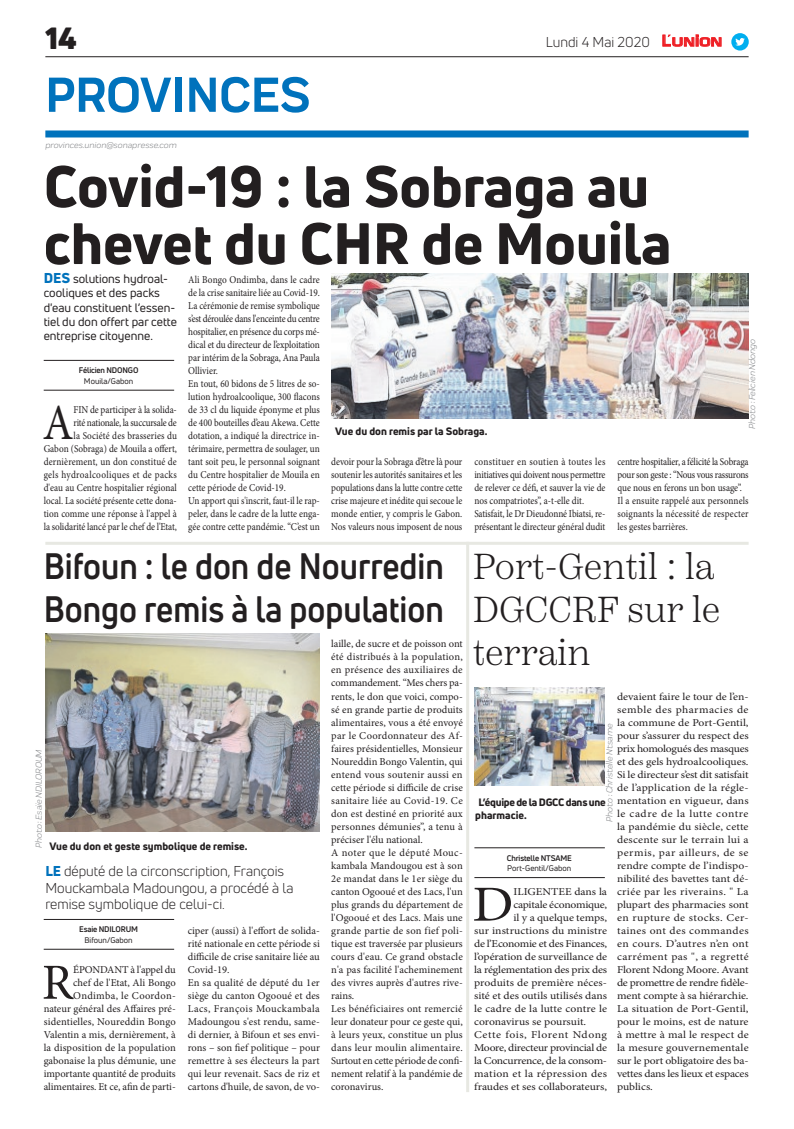
<style>
.page{position:relative;width:794px;height:1129px;background:#fff}
.page>*{position:absolute;margin:0;border:0;box-sizing:border-box;transform-origin:0 0}
.t1{font:800 57px/57px "Uni Neue";color:#231f20}
.t2{font:700 51px "Praktika";color:#0072bc}
.t3{font:50.5px "Minion Pro";color:#231f20;scale:.88 1}
.t4{font:50.5px "Minion Pro";color:#231f20}
.t5{font:50.5px "Minion Pro";color:#231f20;scale:1.11 1}
.t6{font:700 36px/43.2px "Uni Neue";color:#231f20;scale:.91 1}
.t7{font:300 36px/43.2px "Scotch Text";color:#231f20}
.t8{font:900 30px "Uni Neue";color:#231f20}
.t9{font:14px/16.8px "Uni Neue";color:#231f20}
.t10{font:12px/14.4px "Uni Neue";color:#231f20}
.t11{font:10.5px/13px "Minion Pro";color:#231f20}
.t12{font:10.5px/13px "Minion Pro";color:#231f20;scale:.88 1}
.t13{font:10.5px/13px "Minion Pro";color:#231f20;text-align:justify;scale:1.11 1}
.t14{font:10.5px "Minion Pro";letter-spacing:-.025em;color:#231f20;scale:1.11 1}
.t15{font:800 10.5px "Uni Neue";color:#231f20}
.t16{font:800 10.5px/12.6px "Uni Neue";letter-spacing:-.025em;color:#231f20}
.t17{font:10.5px "Minion Pro";letter-spacing:.025em;color:#231f20;scale:1.11 1}
.t18{font:10.5px "Minion Pro";letter-spacing:.04em;color:#231f20;scale:1.11 1}
.t19{font:10.5px "Minion Pro";letter-spacing:-.02em;color:#231f20;scale:1.11 1}
.t20{font:italic 9px "Praktika";color:#818386}
.t21{font:700 8px "Uni Neue";letter-spacing:-.02em;color:#231f20}
.t22{font:8px "Uni Neue";color:#231f20}
.s1{font-family:"Eurostile";font-weight:600;font-size:14.9px;color:#ee1d23}
.s2{font-family:"Eurostile";font-weight:600;font-size:11.4px;color:#ee1d23}
.s3{font-weight:800;font-size:14px;color:#0072bc}
.s4{font-weight:800;color:#0072bc}
</style>
<div class="page">
<hr style="left:45px;top:56px;width:703px;height:1px;background:#231f20">
<div style="left:45px;top:130px;width:703px;height:7px;background:#0072bc"></div>
<svg style="left:662px;top:34px;width:60px;height:13px"></svg>
<div style="left:731px;top:33px;width:17px;height:18px;background:#00aeef;border-radius:50%"></div>
<svg style="left:735px;top:38px;width:10px;height:8px"></svg>
<hr style="left:44px;top:389px;width:130px;height:1px;background:#231f20">
<hr style="left:44px;top:360px;width:130px;height:1px;background:#231f20">
<hr style="left:44px;top:948px;width:130px;height:1px;background:#231f20">
<hr style="left:44px;top:919px;width:130px;height:1px;background:#231f20">
<img style="left:45px;top:633px;width:275px;height:198px">
<hr style="left:474px;top:876px;width:131px;height:1px;background:#231f20">
<hr style="left:474px;top:847px;width:131px;height:1px;background:#231f20">
<img style="left:474px;top:687px;width:130px;height:98px">
<hr style="left:45px;top:541px;width:703px;height:3px;background:#e7e8e2">
<hr style="left:466px;top:541px;width:3px;height:550px;background:#e7e8e2">
<img style="left:331px;top:273px;width:417px;height:145px">
<h3 class="t8" style="left:45px;top:17px;width:33px">14</h3>
<h2 class="t2" style="left:45px;top:54px;width:266px">PROVINCES</h2>
<p class="t20" style="left:45px;top:139px;width:133px">provinces.union@sonapresse.com</p>
<h3 class="t9" style="left:546px;top:33px;width:178px">Lundi 4 Mai 2020 <span class="s1">L</span><span class="s2">UNION</span></h3>
<h1 class="t1" style="left:44px;top:157px;width:629px">Covid-19 : la Sobraga au chevet du CHR de Mouila</h1>
<p class="t10" style="left:44px;top:271px;width:135px"><span class="s3">DES</span> solutions hydroal&shy;cooliques et des packs d'eau constituent l’essen&shy;tiel du don offert par cette entreprise citoyenne.</p>
<p class="t21" style="left:79px;top:365px;width:61px">Félicien NDONGO</p>
<p class="t22" style="left:84px;top:376px;width:51px">Mouila/Gabon</p>
<p class="t12" style="left:188px;top:273px;width:151px">Ali Bongo Ondimba, dans le cadre de la crise sanitaire liée au Covid-19.<br>La cérémonie de remise symbolique s’est déroulée dans l'enceinte du centre hospitalier, en présence du corps mé&shy;dical et du directeur de l’exploitation par intérim de la Sobraga, Ana Paula Ollivier.<br>En tout, 60 bidons de 5 litres de so&shy;lution hydroalcoolique, 300 flacons de 33 cl du liquide éponyme et plus de 400 bouteilles d’eau Akewa. Cette dotation, a indiqué la directrice in&shy;térimaire, permettra de soulager, un tant soit peu, le personnal soignant du Centre hospitalier de Mouila en cette période de Covid-19.<br>Un apport qui s'inscrit, faut-il le rap&shy;peler, dans le cadre de la lutte enga&shy;gée contre cette pandémie. “C’est un</p>
<p class="t20" style="left:746px;top:428px;width:91px;rotate:-90deg">Photo : Felicien Ndongo</p>
<h3 class="t3" style="left:43px;top:389px;width:36px">A</h3>
<p class="t12" style="left:44px;top:403px;width:153px;text-align:right">FIN de participer à la solida-<br>rité nationale, la succursale de<br>la Société des brasseries du<br>Gabon (Sobraga) de Mouila a offert, dernièrement, un don constitué de gels hydroalcooliques et de packs d'eau au Centre hospitalier régional local. La société présente cette dona&shy;tion comme une réponse à l'appel à la solidarité lancé par le chef de l'Etat,</p>
<p class="t15" style="left:335px;top:424px;width:154px">Vue du don remis par la Sobraga.</p>
<p class="t12" style="left:331px;top:455px;width:151px;text-align:justify">devoir pour la Sobraga d’être là pour soutenir les autorités sanitaires et les populations dans la lutte contre cette crise majeure et inédite qui secoue le monde entier, y compris le Gabon.<br>Nos valeurs nous imposent de nous</p>
<p class="t12" style="left:474px;top:455px;width:150px">constituer en soutien à toutes les initiatives qui doivent nous permettre de relever ce défi, et sauver la vie de nos compatriotes”, a-t-elle dit.<br>Satisfait, le Dr Dieudonné Ibiatsi, re&shy;présentant le directeur général dudit</p>
<p class="t12" style="left:617px;top:455px;width:150px">centre hospitalier, a félicité la Sobraga pour son geste : “Nous vous rassurons que nous en ferons un bon usage”.<br>Il a ensuite rappelé aux personnels soignants la nécessité de respecter les gestes barrières.</p>
<h3 class="t6" style="left:44px;top:543px;width:441px">Bifoun : le don de Nourredin<br>Bongo remis à la population</h3>
<p class="t20" style="left:32px;top:848px;width:100px;rotate:-90deg">Photo : Esaïe NDILOROUM</p>
<p class="t15" style="left:49px;top:839px;width:199px">Vue du don et geste symbolique de remise.</p>
<h3 class="t9" style="left:45px;top:862px;width:250px"><span class="s4">LE</span> député de la circonscription, François<br>Mouckambala Madoungou, a procédé à la remise symbolique de celui-ci.</h3>
<p class="t21" style="left:79px;top:924px;width:60px">Esaie NDILORUM</p>
<p class="t22" style="left:84px;top:934px;width:50px">Bifoun/Gabon</p>
<p class="t11" style="left:44px;top:962px;width:134px;text-align:right">ÉPONDANT à l'appel du<br>chef de l'Etat, Ali Bongo<br>Ondimba, le Coordon&shy;nateur général des Affaires pré&shy;sidentielles, Noureddin Bongo<br>Valentin a mis, dernièrement, à la disposition de la population gabonaise la plus démunie, une importante quantité de produits alimentaires. Et ce, afin de parti-</p>
<h3 class="t4" style="left:42px;top:948px;width:33px">R</h3>
<p class="t11" style="left:188px;top:923px;width:134px">ciper (aussi) à l'effort de solida&shy;rité nationale en cette période si difficile de crise sanitaire liée au<br>Covid-19.<br>En sa qualité de député du 1er siège du canton Ogooué et des<br>Lacs, François Mouckambala<br>Madoungou s'est rendu, same&shy;di dernier, à Bifoun et ses envi&shy;rons – son fief politique – pour remettre à ses électeurs la part qui leur revenait. Sacs de riz et cartons d'huile, de savon, de vo-</p>
<p class="t11" style="left:331px;top:637px;width:133px">laille, de sucre et de poisson ont été distribués à la population, en présence des auxiliaires de commandement. “Mes chers pa&shy;rents, le don que voici, compo&shy;sé en grande partie de produits alimentaires, vous a été envoyé par le Coordonnateur des Af&shy;faires présidentielles, Monsieur<br>Noureddin Bongo Valentin, qui entend vous soutenir aussi en cette période si difficile de crise sanitaire liée au Covid-19. Ce don est destiné en priorité aux personnes démunies”, a tenu à préciser l'élu national.<br>A noter que le député Mouc&shy;kambala Mandougou est à son<br>2e mandat dans le 1er siège du canton Ogooué et des Lacs, l'un plus grands du département de l'Ogooué et des Lacs. Mais une grande partie de son fief poli&shy;tique est traversée par plusieurs cours d'eau. Ce grand obstacle n'a pas facilité l'acheminement des vivres auprès d'autres rive&shy;rains.<br>Les bénéficiaires ont remercié leur donateur pour ce geste qui, à leurs yeux, constitue un plus dans leur moulin alimentaire.<br>Surtout en cette période de confi&shy;nement relatif à la pandémie de coronavirus.</p>
<h3 class="t7" style="left:473px;top:545px;width:249px">Port-Gentil : la<br>DGCCRF sur le terrain</h3>
<p class="t13" style="left:617px;top:689px;width:120px">devaient faire le tour de l’en&shy;semble des pharmacies de la commune de Port-Gentil, pour s’assurer du respect des prix homologués des masques et des gels hydroalcooliques.<br>Si le directeur s’est dit satisfait de l’application de la régle&shy;mentation en vigueur, dans le cadre de la lutte contre la pandémie du siècle, cette descente sur le terrain lui a permis, par ailleurs, de se rendre compte de l’indispo&shy;nibilité des bavettes tant dé&shy;criée par les riverains. " La plupart des pharmacies sont en rupture de stocks. Cer&shy;taines ont des commandes en cours. D’autres n’en ont carrément pas ", a regretté Florent Ndong Moore. Avant de promettre de rendre fidèle&shy;ment compte à sa hiérarchie.<br>La situation de Port-Gentil, pour le moins, est de nature à mettre à mal le respect de la mesure gouvernementale sur le port obligatoire des ba&shy;vettes dans les lieux et espaces publics.</p>
<p class="t20" style="left:603px;top:821px;width:100px;rotate:-90deg">Photo : Christelle Ntsame</p>
<p class="t16" style="left:475px;top:796px;width:132px;text-indent:3px">L’équipe de la DGCC dans une pharmacie.</p>
<p class="t21" style="left:507px;top:852px;width:66px">Christelle NTSAME</p>
<p class="t22" style="left:507px;top:863px;width:66px">Port-Gentil/Gabon</p>
<h3 class="t5" style="left:472px;top:870px;width:39px">D</h3>
<p class="t13" style="left:513px;top:884px;width:86px">ILIGENTEE dans la</p>
<p class="t19" style="left:513px;top:897px;width:86px">capitale économique,</p>
<p class="t13" style="left:513px;top:910px;width:86px">il y a quelque temps,</p>
<p class="t13" style="left:474px;top:923px;width:121px">sur instructions du ministre</p>
<p class="t14" style="left:474px;top:936px;width:121px">de l’Economie et des Finances,</p>
<p class="t13" style="left:474px;top:949px;width:121px">l’opération de surveillance de</p>
<p class="t13" style="left:474px;top:962px;width:121px">la réglementation des prix des</p>
<p class="t13" style="left:474px;top:975px;width:121px">produits de première néces-</p>
<p class="t13" style="left:474px;top:988px;width:121px">sité et des outils utilisés dans</p>
<p class="t13" style="left:474px;top:1001px;width:121px">le cadre de la lutte contre le</p>
<p class="t13" style="left:474px;top:1014px;width:102px">coronavirus se poursuit.</p>
<p class="t18" style="left:474px;top:1027px;width:121px">Cette fois, Florent Ndong</p>
<p class="t14" style="left:474px;top:1040px;width:121px">Moore, directeur provincial de</p>
<p class="t14" style="left:474px;top:1053px;width:121px">la Concurrence, de la consom-</p>
<p class="t17" style="left:474px;top:1066px;width:121px">mation et la répression des</p>
<p class="t13" style="left:474px;top:1079px;width:121px">fraudes et ses collaborateurs,</p>
</div>
